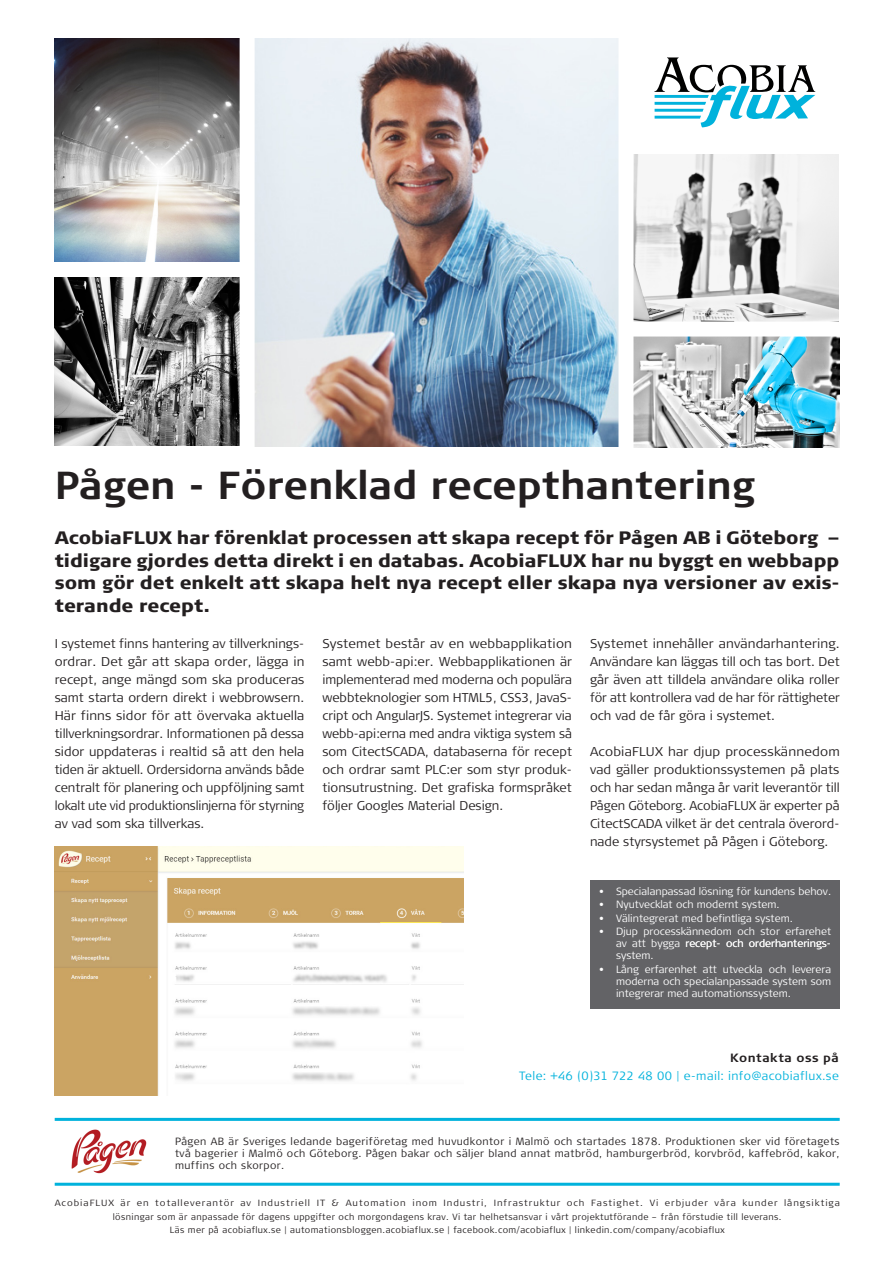
<style>
.page{position:relative;width:893px;height:1263px;background:#fff}
.page>*{position:absolute;margin:0;border:0;box-sizing:border-box;transform-origin:0 0}
.t1{font:700 39px "Signa Column";color:#231f20}
._2__Ingress{font:900 18px/22.5px "Signa Column";color:#231f20;text-align:justify}
._3__Brödtext{font:300 12.75px/18px "Signa Column";color:#231f20;text-align:justify}
._3__Brödtext-2{font:300 12.75px/18px "Signa Column";color:#231f20;text-align:justify;scale:1.04 1}
._4__Kontaktuppgifter{font:300 12px/18px "Signa Column";letter-spacing:.03em;color:#00b2dc;text-align:right}
.t2{font:300 10.5px/12px "Signa Column";color:#fff;text-align:justify}
._7_2_Kontaktuppgifte{font:300 10.5px/12px "Signa Column";letter-spacing:.04em;color:#231f20;text-align:justify}
._7__Sidfot{font:300 9px/13.5px "Signa Column";letter-spacing:.07em;color:#231f20;text-align:center;scale:1.05 1}
._7__Sidfot-2{font:300 9px "Signa Column";letter-spacing:.04em;color:#231f20}
.s1{font-weight:700;color:#231f20}
</style>
<div class="page">
<hr style="left:55px;top:1118px;width:785px;height:3px;background:#00b2dc">
<hr style="left:55px;top:1183px;width:785px;height:3px;background:#00b2dc">
<img style="left:71px;top:1129px;width:76px;height:45px">
<img style="left:255px;top:38px;width:363px;height:408px">
<img style="left:633px;top:155px;width:207px;height:292px">
<svg style="left:654px;top:57px;width:161px;height:70px"></svg>
<img style="left:55px;top:38px;width:185px;height:224px">
<img style="left:55px;top:277px;width:185px;height:169px">
<div style="left:630px;top:321px;width:225px;height:15px;background:#fff"></div>
<div style="left:590px;top:881px;width:250px;height:128px;background:#636366"></div>
<img style="left:55px;top:846px;width:408px;height:250px">
<p class="t1" style="left:55px;top:463px;width:702px">Pågen - Förenklad recepthantering</p>
<p class="_2__Ingress" style="left:55px;top:526px;width:787px">AcobiaFLUX har förenklat processen att skapa recept för Pågen AB i Göteborg – tidigare gjordes detta direkt i en databas. AcobiaFLUX har nu byggt en webbapp som gör det enkelt att skapa helt nya recept eller skapa nya versioner av exis&shy;terande recept.</p>
<p class="_3__Brödtext" style="left:55px;top:635px;width:251px">I systemet finns hantering av tillverknings&shy;ordrar. Det går att skapa order, lägga in recept, ange mängd som ska produceras samt starta ordern direkt i webbrowsern.<br>Här finns sidor för att övervaka aktuella tillverkningsordrar. Informationen på dessa sidor uppdateras i realtid så att den hela tiden är aktuell. Ordersidorna används både centralt för planering och uppföljning samt lokalt ute vid produktionslinjerna för styrning av vad som ska tillverkas.</p>
<p class="_3__Brödtext-2" style="left:322px;top:635px;width:242px">Systemet består av en webbapplikation samt webb-api:er. Webbapplikationen är implementerad med moderna och populära webbteknologier som HTML5, CSS3, JavaS&shy;cript och AngularJS. Systemet integrerar via webb-api:erna med andra viktiga system så som CitectSCADA, databaserna för recept och ordrar samt PLC:er som styr produk&shy;tionsutrustning. Det grafiska formspråket följer Googles Material Design.</p>
<p class="_3__Brödtext" style="left:590px;top:635px;width:251px">Systemet innehåller användarhantering.<br>Användare kan läggas till och tas bort. Det går även att tilldela användare olika roller för att kontrollera vad de har för rättigheter och vad de får göra i systemet.</p>
<p class="_3__Brödtext-2" style="left:590px;top:743px;width:242px">AcobiaFLUX har djup processkännedom vad gäller produktionssystemen på plats och har sedan många år varit leverantör till Pågen Göteborg. AcobiaFLUX är experter på CitectSCADA vilket är det centrala överord&shy;nade styrsystemet på Pågen i Göteborg.</p>
<p class="t2" style="left:599px;top:885px;width:234px">• Specialanpassad lösning för kundens behov.</p>
<p class="t2" style="left:599px;top:899px;width:182px">• Nyutvecklat och modernt system.</p>
<p class="t2" style="left:599px;top:912px;width:195px">• Välintegrerat med befintliga system.</p>
<p class="t2" style="left:616px;top:926px;width:217px;text-indent:-17px">• Djup processkännedom och stor erfarehet av att bygga recept- och orderhanterings&shy;system.</p>
<p class="t2" style="left:616px;top:963px;width:217px;text-indent:-17px">• Lång erfarenhet att utveckla och leverera moderna och specialanpassade system som integrerar med automationssystem.</p>
<p class="_4__Kontaktuppgifter" style="left:519px;top:1049px;width:321px"><span class="s1">Kontakta oss på<br></span>Tele: +46 (0)31 722 48 00 | e-mail: info@acobiaflux.se</p>
<p class="_7_2_Kontaktuppgifte" style="left:175px;top:1135px;width:666px">Pågen AB är Sveriges ledande bageriföretag med huvudkontor i Malmö och startades 1878. Produktionen sker vid företagets två bagerier i Malmö och Göteborg. Pågen bakar och säljer bland annat matbröd, hamburgerbröd, korvbröd, kaffebröd, kakor, muffins och skorpor.</p>
<p class="_7__Sidfot" style="left:55px;top:1196px;width:749px">AcobiaFLUX är en totalleverantör av Industriell IT &amp; Automation inom Industri, Infrastruktur och Fastighet. Vi erbjuder våra kunder långsiktiga lösningar som är anpassade för dagens uppgifter och morgondagens krav. Vi tar helhetsansvar i vårt projektutförande – från förstudie till leverans.</p>
<p class="_7__Sidfot-2" style="left:170px;top:1225px;width:556px">Läs mer på acobiaflux.se | automationsbloggen.acobiaflux.se | facebook.com/acobiaflux | linkedin.com/company/acobiaflux</p>
</div>
